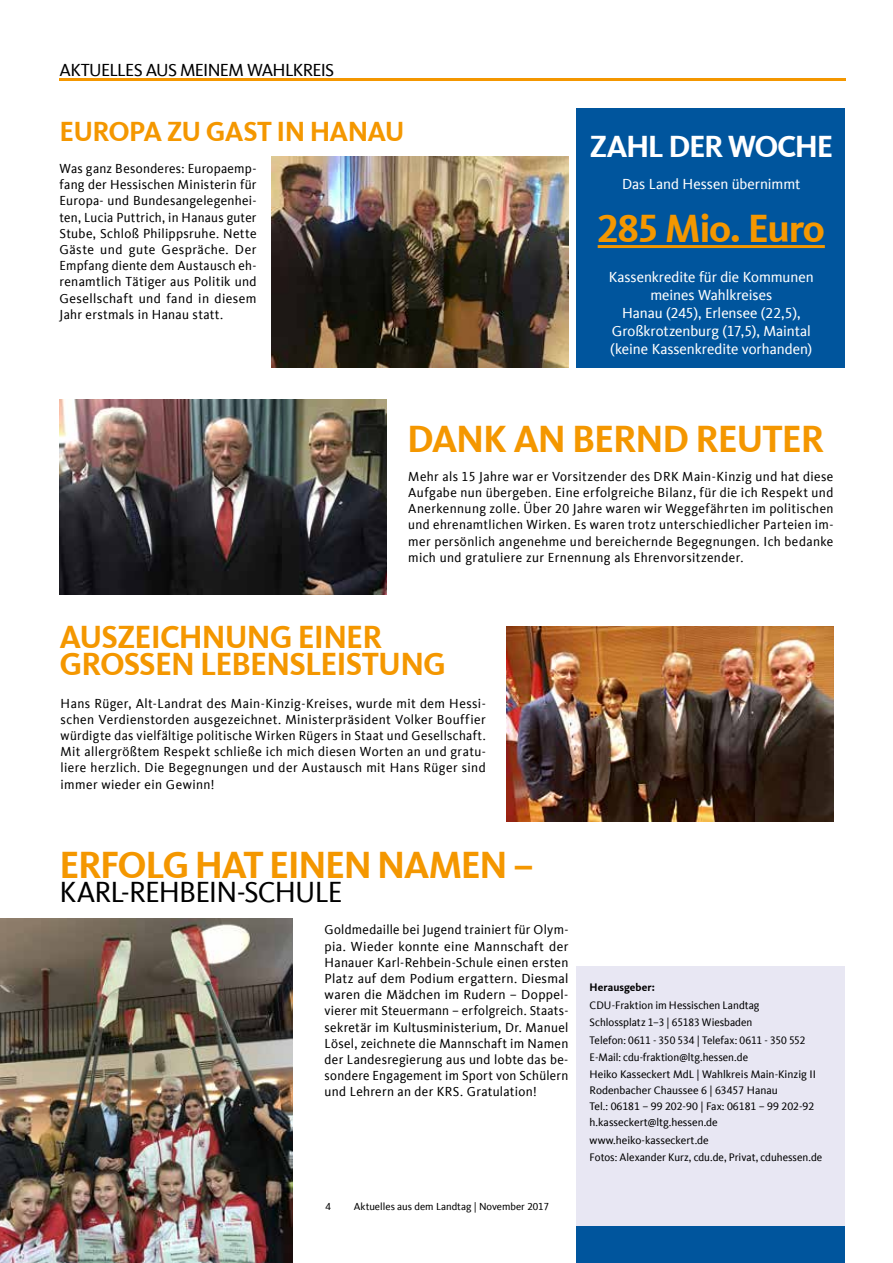
<style>
.page{position:relative;width:893px;height:1263px;background:#fff}
.page>*{position:absolute;margin:0;border:0;box-sizing:border-box;transform-origin:0 0}
.t1{font:700 40.5px "CDU Kievit Tab";letter-spacing:-.03em;color:#f49700}
.t2{font:700 39px "CDU Kievit Tab";letter-spacing:-.035em;color:#f49700}
.t3{font:700 33px/27px "CDU Kievit Tab";letter-spacing:-.025em;color:#f49700}
.t4{font:700 31.5px "CDU Kievit Tab";letter-spacing:-.045em;color:#fff}
.t5{font:30px "CDU Kievit Tab";letter-spacing:-.03em;color:#000}
.t6{font:700 28.5px "CDU Kievit Tab";letter-spacing:-.025em;color:#f49700}
.t7{font:18px "CDU Kievit Tab";letter-spacing:-.035em;color:#000}
.t8{font:15px/18px "CDU Kievit Tab";letter-spacing:-.005em;color:#fff;text-align:center}
.t9{font:13.5px/16.2px "CDU Kievit Tab";letter-spacing:.03em;color:#000;text-align:justify}
.t10{font:13.5px/16.2px "CDU Kievit Tab";letter-spacing:.03em;color:#000;text-align:justify;scale:.96 1}
.t11{font:11.25px/17.7px "CDU Kievit Tab";color:#000}
.t12{font:700 11.25px "CDU Kievit Tab";letter-spacing:.005em;color:#000}
.t13{font:10.5px "CDU Kievit Tab";color:#000}
</style>
<div class="page">
<img style="left:272px;top:157px;width:296px;height:210px">
<hr style="left:60px;top:78px;width:786px;height:2px;background:#f49700">
<div style="left:577px;top:1226px;width:268px;height:37px;background:#00559d"></div>
<div style="left:577px;top:967px;width:268px;height:259px;background:#e8e7f3"></div>
<img style="left:0;top:918px;width:292px;height:345px">
<div style="left:577px;top:108px;width:268px;height:259px;background:#00559d"></div>
<hr style="left:598px;top:245px;width:227px;height:3px;background:#f49700">
<img style="left:60px;top:400px;width:327px;height:194px">
<img style="left:506px;top:627px;width:327px;height:194px">
<h3 class="t7" style="left:60px;top:60px;width:276px">AKTUELLES AUS MEINEM WAHLKREIS</h3>
<h3 class="t6" style="left:60px;top:114px;width:346px">EUROPA ZU GAST IN HANAU</h3>
<p class="t10" style="left:60px;top:160px;width:207px">Was ganz Besonderes: Europaemp&shy;fang der Hessischen Ministerin für Europa- und Bundesangelegenhei&shy;ten, Lucia Puttrich, in Hanaus guter Stube, Schloß Philippsruhe. Nette Gäste und gute Gespräche. Der Empfang diente dem Austausch eh&shy;renamtlich Tätiger aus Politik und Gesellschaft und fand in diesem Jahr erstmals in Hanau statt.</p>
<h3 class="t4" style="left:589px;top:128px;width:245px">ZAHL DER WOCHE</h3>
<p class="t8" style="left:622px;top:175px;width:180px">Das Land Hessen übernimmt</p>
<h1 class="t1" style="left:598px;top:204px;width:229px">285 Mio. Euro</h1>
<p class="t8" style="left:609px;top:269px;width:206px">Kassenkredite für die Kommunen meines Wahlkreises<br>Hanau (245), Erlensee (22,5),<br>Großkrotzenburg (17,5), Maintal (keine Kassenkredite vorhanden)</p>
<h2 class="t2" style="left:407px;top:416px;width:419px">DANK AN BERND REUTER</h2>
<p class="t9" style="left:408px;top:468px;width:427px">Mehr als 15 Jahre war er Vorsitzender des DRK Main-Kinzig und hat diese Aufgabe nun übergeben. Eine erfolgreiche Bilanz, für die ich Respekt und Anerkennung zolle. Über 20 Jahre waren wir Weggefährten im politischen und ehrenamtlichen Wirken. Es waren trotz unterschiedlicher Parteien im&shy;mer persönlich angenehme und bereichernde Begegnungen. Ich bedanke mich und gratuliere zur Ernennung als Ehrenvorsitzender.</p>
<h3 class="t3" style="left:60px;top:624px;width:388px">AUSZEICHNUNG EINER<br>GROSSEN LEBENSLEISTUNG</h3>
<p class="t9" style="left:61px;top:695px;width:427px">Hans Rüger, Alt-Landrat des Main-Kinzig-Kreises, wurde mit dem Hessi&shy;schen Verdienstorden ausgezeichnet. Ministerpräsident Volker Bouffier würdigte das vielfältige politische Wirken Rügers in Staat und Gesellschaft.<br>Mit allergrößtem Respekt schließe ich mich diesen Worten an und gratu&shy;liere herzlich. Die Begegnungen und der Austausch mit Hans Rüger sind immer wieder ein Gewinn!</p>
<h2 class="t2" style="left:60px;top:842px;width:476px">ERFOLG HAT EINEN NAMEN –</h2>
<h3 class="t5" style="left:60px;top:875px;width:284px">KARL-REHBEIN-SCHULE</h3>
<p class="t10" style="left:325px;top:922px;width:255px">Goldmedaille bei Jugend trainiert für Olym&shy;pia. Wieder konnte eine Mannschaft der Hanauer Karl-Rehbein-Schule einen ersten Platz auf dem Podium ergattern. Diesmal waren die Mädchen im Rudern – Doppel&shy;vierer mit Steuermann – erfolgreich. Staats&shy;sekretär im Kultusministerium, Dr. Manuel Lösel, zeichnete die Mannschaft im Namen der Landesregierung aus und lobte das be&shy;sondere Engagement im Sport von Schülern und Lehrern an der KRS. Gratulation!</p>
<p class="t13" style="left:325px;top:1200px;width:7px">4</p>
<p class="t13" style="left:354px;top:1200px;width:197px">Aktuelles aus dem Landtag | November 2017</p>
<p class="t12" style="left:590px;top:980px;width:67px">Herausgeber:</p>
<p class="t11" style="left:590px;top:996px;width:217px">CDU-Fraktion im Hessischen Landtag Schlossplatz 1–3 | 65183 Wiesbaden<br>Telefon: 0611 - 350 534 | Telefax: 0611 - 350 552<br>E-Mail: cdu-fraktion@ltg.hessen.de</p>
<p class="t11" style="left:590px;top:1066px;width:228px;line-height:16.2px">Heiko Kasseckert MdL | Wahlkreis Main-Kinzig II Rodenbacher Chaussee 6 | 63457 Hanau<br>Tel.: 06181 – 99 202-90 | Fax: 06181 – 99 202-92 h.kasseckert@ltg.hessen.de</p>
<p class="t11" style="left:590px;top:1131px;width:234px">www.heiko-kasseckert.de<br>Fotos: Alexander Kurz, cdu.de, Privat, cduhessen.de</p>
</div>
